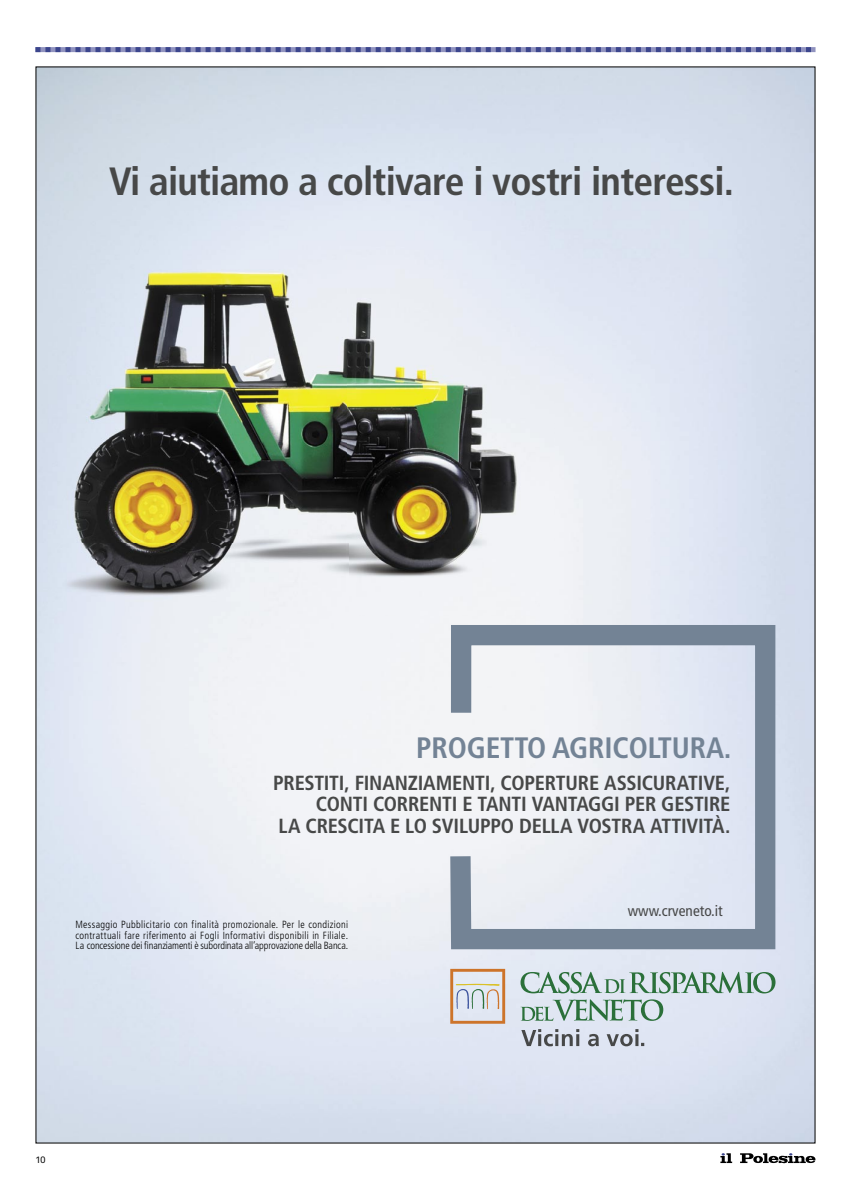
<style>
.page{position:relative;width:851px;height:1191px;background:#fff}
.page>*{position:absolute;margin:0;border:0;box-sizing:border-box;transform-origin:0 0}
.t1{font:700 condensed 39.4px "Frutiger";letter-spacing:-.02em;color:#474848}
.t2{font:700 condensed 29.5px "Frutiger";letter-spacing:-.005em;color:#738395}
.t3{font:700 condensed 20.4px/21.6px "Frutiger";letter-spacing:-.015em;color:#474848;text-align:right}
.t4{font:condensed 15.3px "Frutiger";color:#474848}
.t5{font:300 condensed 10.4px/10.4px "Frutiger";letter-spacing:-.01em;color:#000;text-align:justify}
.t6{font:9px "Vectora LH";color:#000}
</style>
<div class="page">
<svg style="left:35px;top:47px;width:780px;height:5px"></svg>
<svg style="left:720px;top:1153px;width:12px;height:10px"></svg>
<img style="left:37px;top:68px;width:776px;height:1073px">
<svg style="left:440px;top:615px;width:345px;height:344px"></svg>
<img style="left:39px;top:222px;width:515px;height:394px">
<svg style="left:521px;top:1029px;width:123px;height:17px"></svg>
<svg style="left:450px;top:969px;width:55px;height:54px"></svg>
<svg style="left:520px;top:971px;width:255px;height:22px"></svg>
<svg style="left:520px;top:999px;width:143px;height:22px"></svg>
<svg style="left:740px;top:1153px;width:76px;height:10px"></svg>
<h1 class="t1" style="left:109px;top:158px;width:626px">Vi aiutiamo a coltivare i vostri interessi.</h1>
<h2 class="t2" style="left:416px;top:730px;width:317px">PROGETTO AGRICOLTURA.</h2>
<h3 class="t3" style="left:273px;top:771px;width:458px">PRESTITI, FINANZIAMENTI, COPERTURE ASSICURATIVE,<br>CONTI CORRENTI E TANTI VANTAGGI PER GESTIRE<br>LA CRESCITA E LO SVILUPPO DELLA VOSTRA ATTIVITÀ.</h3>
<p class="t5" style="left:75px;top:919px;width:274px">Messaggio Pubblicitario con finalità promozionale. Per le condizioni contrattuali fare riferimento ai Fogli Informativi disponibili in Filiale.<br>La concessione dei finanziamenti è subordinata all’approvazione della Banca.</p>
<h3 class="t4" style="left:627px;top:901px;width:96px">www.crveneto.it</h3>
<p class="t6" style="left:35px;top:1154px;width:12px">10</p>
</div>
